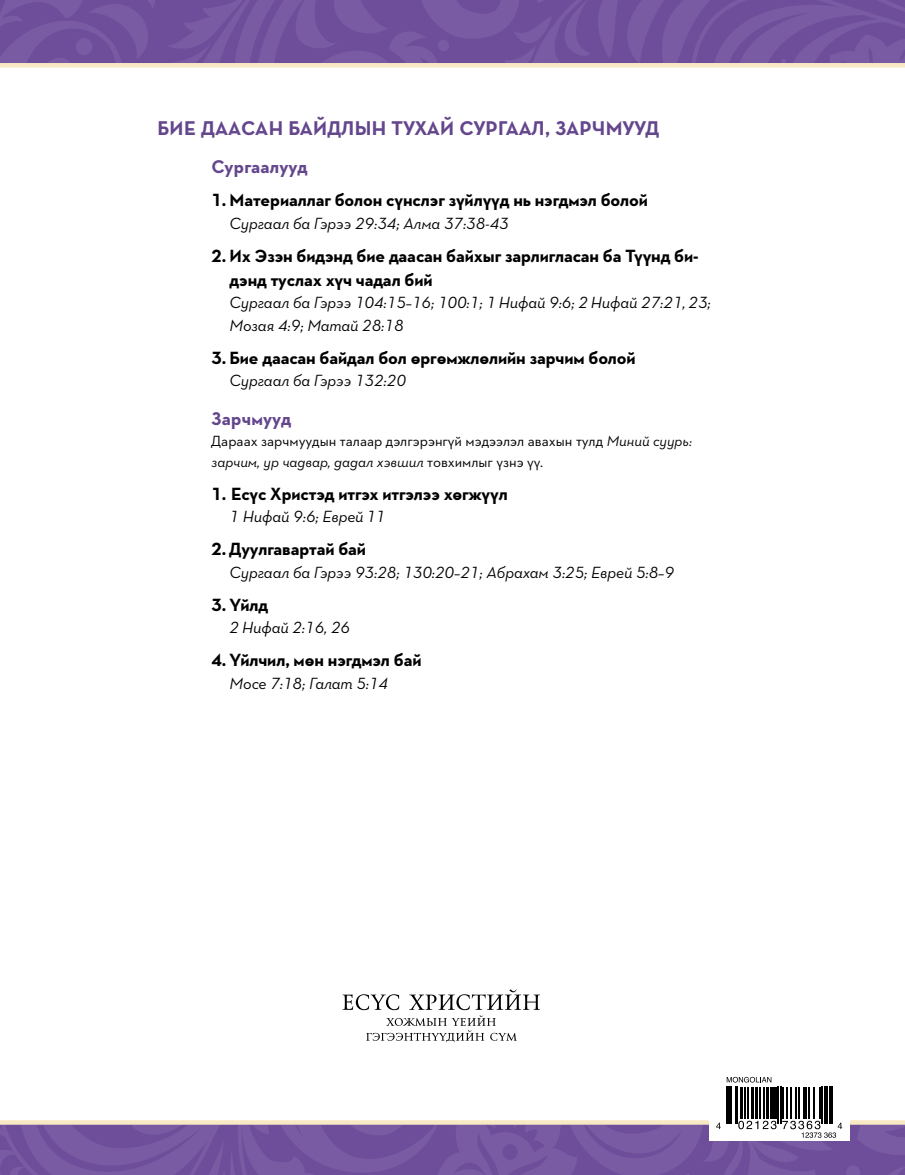
<style>
.page{position:relative;width:905px;height:1175px;background:#fff}
.page>*{position:absolute;margin:0;border:0;box-sizing:border-box;transform-origin:0 0}
.CHAP_title_NEXTpage{font:700 20.25px "Neutralds Lat";letter-spacing:.02em;color:#64468d}
.TOPIC-1_title{font:700 18.75px "Neutralds Lat";letter-spacing:.01em;color:#64468d}
.LISTnmbr-1_para_labe{font:700 18px/24px "Neutralds Lat";letter-spacing:-.005em;color:#000}
.LISTnmbr-1_para_firs{font:700 18px "Neutralds Lat";letter-spacing:-.005em;color:#000}
.LISTnmbr-1_para_next{font:italic 16.5px/22.5px "Neutralds Lat";letter-spacing:-.005em;color:#000}
.LISTnmbr-1_para_last{font:italic 16.5px "Neutralds Lat";letter-spacing:-.005em;color:#000}
.LISTnmbr-1_preamble{font:15px/21px "Neutralds Lat";color:#000}
.s1{font-style:italic}
</style>
<div class="page">
<img style="left:0;top:0;width:904px;height:63px">
<svg style="left:342px;top:989px;width:198px;height:53px"></svg>
<img style="left:0;top:1124px;width:904px;height:50px">
<svg style="left:0;top:1120px;width:904px;height:4px;background:#f9e9c7"></svg>
<div style="left:0;top:63px;width:904px;height:5px;background:#f9e8c4"></div>
<svg style="left:709px;top:1077px;width:140px;height:64px"></svg>
<hr style="left:726px;top:1086px;width:1px;height:38px;background:#000">
<hr style="left:728px;top:1086px;width:1px;height:38px;background:#000">
<hr style="left:730px;top:1086px;width:1px;height:38px;background:#000">
<hr style="left:735px;top:1086px;width:2px;height:38px;background:#000">
<hr style="left:740px;top:1086px;width:3px;height:32px;background:#000">
<hr style="left:744px;top:1086px;width:1px;height:32px;background:#000">
<hr style="left:747px;top:1086px;width:1px;height:32px;background:#000">
<hr style="left:751px;top:1086px;width:2px;height:32px;background:#000">
<hr style="left:755px;top:1086px;width:2px;height:32px;background:#000">
<hr style="left:760px;top:1086px;width:1px;height:32px;background:#000">
<hr style="left:763px;top:1086px;width:1px;height:32px;background:#000">
<hr style="left:766px;top:1086px;width:2px;height:32px;background:#000">
<hr style="left:770px;top:1086px;width:4px;height:32px;background:#000">
<hr style="left:775px;top:1086px;width:1px;height:32px;background:#000">
<hr style="left:777px;top:1086px;width:2px;height:38px;background:#000">
<hr style="left:780px;top:1086px;width:1px;height:38px;background:#000">
<hr style="left:782px;top:1086px;width:1px;height:32px;background:#000">
<hr style="left:786px;top:1086px;width:1px;height:32px;background:#000">
<hr style="left:790px;top:1086px;width:1px;height:32px;background:#000">
<hr style="left:795px;top:1086px;width:1px;height:32px;background:#000">
<hr style="left:798px;top:1086px;width:1px;height:32px;background:#000">
<hr style="left:803px;top:1086px;width:1px;height:32px;background:#000">
<hr style="left:805px;top:1086px;width:2px;height:32px;background:#000">
<hr style="left:808px;top:1086px;width:1px;height:32px;background:#000">
<hr style="left:813px;top:1086px;width:1px;height:32px;background:#000">
<hr style="left:819px;top:1086px;width:1px;height:32px;background:#000">
<hr style="left:821px;top:1086px;width:1px;height:38px;background:#000">
<svg style="left:823px;top:1086px;width:4px;height:34px"></svg>
<hr style="left:829px;top:1086px;width:1px;height:38px;background:#000">
<hr style="left:831px;top:1086px;width:1px;height:38px;background:#000">
<svg style="left:716px;top:1122px;width:4px;height:7px"></svg>
<svg style="left:738px;top:1120px;width:38px;height:9px"></svg>
<svg style="left:726px;top:1076px;width:45px;height:6px"></svg>
<svg style="left:782px;top:1120px;width:60px;height:17px"></svg>
<p class="CHAP_title_NEXTpage" style="left:158px;top:111px;width:503px">БИЕ ДААСАН БАЙДЛЫН ТУХАЙ СУРГААЛ, ЗАРЧМУУД</p>
<p class="TOPIC-1_title" style="left:212px;top:151px;width:97px">Сургаалууд</p>
<p class="LISTnmbr-1_para_firs" style="left:212px;top:185px;width:438px">1. Материаллаг болон сүнслэг зүйлүүд нь нэгдмэл болой</p>
<p class="LISTnmbr-1_para_next" style="left:230px;top:211px;width:281px">Сургаал ба Гэрээ 29:34; Алма 37:38-43</p>
<p class="LISTnmbr-1_para_labe" style="left:230px;top:243px;width:470px;text-indent:-18px">2. Их Эзэн бидэнд бие даасан байхыг зарлигласан ба Түүнд би&shy;дэнд туслах хүч чадал бий</p>
<p class="LISTnmbr-1_para_next" style="left:230px;top:291px;width:483px">Сургаал ба Гэрээ 104:15–16; 100:1; 1 Нифай 9:6; 2 Нифай 27:21, 23;<br>Moзая 4:9; Maтай 28:18</p>
<p class="LISTnmbr-1_para_labe" style="left:212px;top:345px;width:425px">3. Бие даасан байдал бол өргөмжлөлийн зарчим болой</p>
<p class="LISTnmbr-1_para_last" style="left:230px;top:368px;width:178px">Сургаал ба Гэрээ 132:20</p>
<p class="TOPIC-1_title" style="left:212px;top:403px;width:81px">Зарчмууд</p>
<p class="LISTnmbr-1_preamble" style="left:212px;top:430px;width:482px">Дараах зарчмуудын талаар дэлгэрэнгүй мэдээлэл авахын тулд <span class="s1">Миний суурь: зарчим, ур чадвар, дадал хэвшил</span> товхимлыг үзнэ үү.</p>
<p class="LISTnmbr-1_para_firs" style="left:212px;top:478px;width:298px">1. Есүс Христэд итгэх итгэлээ хөгжүүл</p>
<p class="LISTnmbr-1_para_next" style="left:230px;top:505px;width:157px">1 Нифай 9:6; Еврей 11</p>
<p class="LISTnmbr-1_para_labe" style="left:212px;top:536px;width:156px">2. Дуулгавартай бай</p>
<p class="LISTnmbr-1_para_next" style="left:230px;top:560px;width:446px">Сургаал ба Гэрээ 93:28; 130:20–21; Aбрахам 3:25; Еврей 5:8–9</p>
<p class="LISTnmbr-1_para_labe" style="left:212px;top:592px;width:58px">3. Үйлд</p>
<p class="LISTnmbr-1_para_next" style="left:230px;top:616px;width:122px">2 Нифай 2:16, 26</p>
<p class="LISTnmbr-1_para_labe" style="left:212px;top:647px;width:211px">4. Үйлчил, мөн нэгдмэл бай</p>
<p class="LISTnmbr-1_para_last" style="left:230px;top:670px;width:160px">Мосе 7:18; Галат 5:14</p>
</div>
